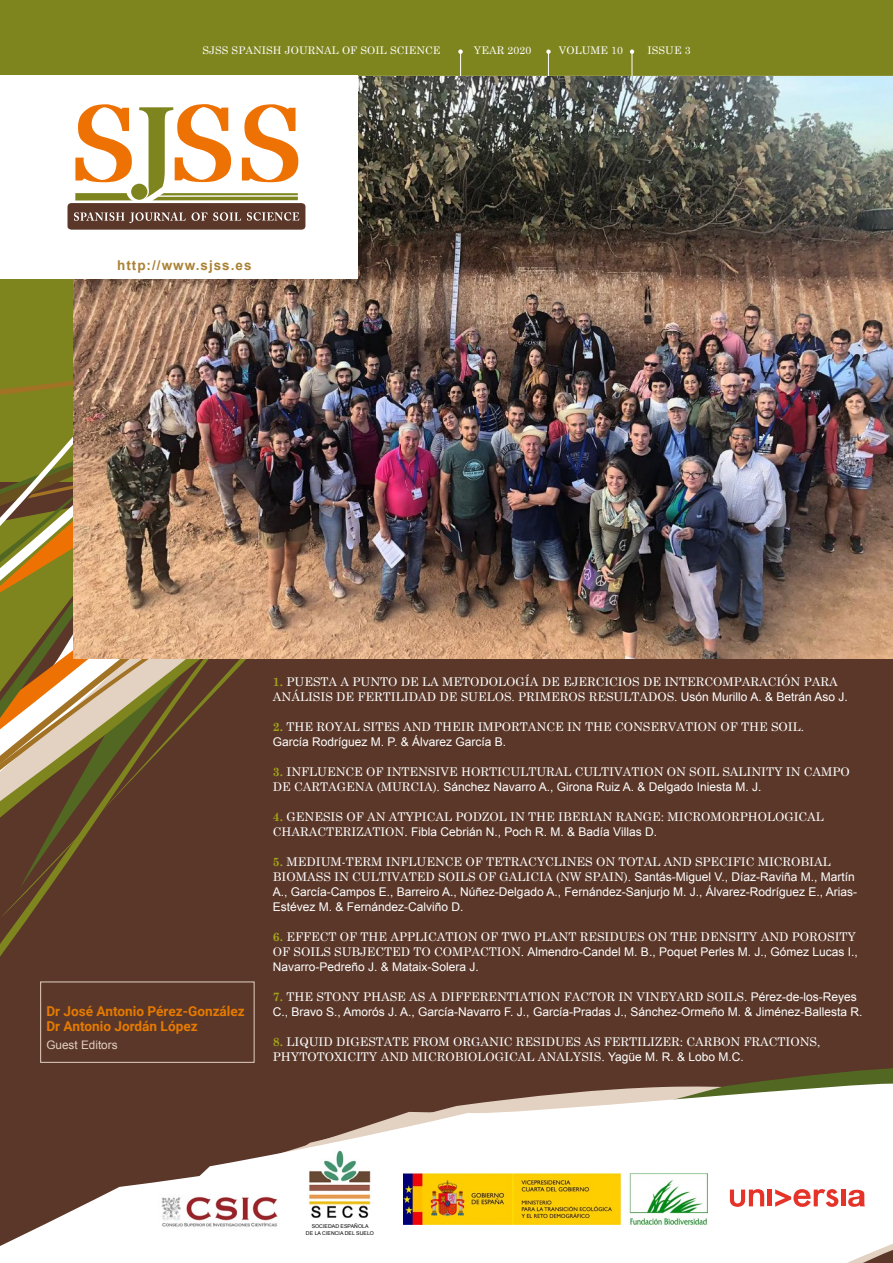
<style>
.page{position:relative;width:893px;height:1263px;background:#fff}
.page>*{position:absolute;margin:0;border:0;box-sizing:border-box;transform-origin:0 0}
.t1{font:700 13.65px/14.9px "Roboto";color:#e57a00}
.t2{font:700 13.5px "Arial";letter-spacing:.075em;color:#aa8235}
.t3{font:12px/15px "Century Schoolbook";color:#fff}
.t4{font:12px/15px "Arial";color:#fff}
.t5{font:11.7px "Arial";color:#e3d1c1}
.t6{font:10.5px "Century Schoolbook";letter-spacing:.01em;color:#fff}
.t7{font:5.25px/7.5px "Arial";color:#000;text-align:center}
.s1{font-weight:700;color:#a3a517}
.s2{font-family:"Arial"}
.s3{font-family:"Century Schoolbook"}
</style>
<div class="page">
<div style="left:0;top:482px;width:893px;height:781px;background:#5a3729"></div>
<div style="left:0;top:0;width:893px;height:75px;background:#7e851e"></div>
<svg style="left:0;top:604px;width:509px;height:75px"></svg>
<svg style="left:0;top:636px;width:227px;height:427px"></svg>
<svg style="left:588px;top:1072px;width:305px;height:191px;background:#dfdad5"></svg>
<svg style="left:0;top:1183px;width:588px;height:80px;background:#e6e1df"></svg>
<svg style="left:149px;top:1080px;width:744px;height:145px;fill:#fff"></svg>
<img style="left:159px;top:1194px;width:121px;height:37px">
<svg style="left:730px;top:1189px;width:34px;height:18px"></svg>
<hr style="left:768px;top:1189px;width:4px;height:17px;background:#e63329">
<div style="left:841px;top:1189px;width:5px;height:17px;background:#e63329"></div>
<svg style="left:848px;top:1190px;width:17px;height:17px"></svg>
<svg style="left:775px;top:1189px;width:63px;height:18px"></svg>
<img style="left:308px;top:1151px;width:64px;height:67px">
<svg style="left:458px;top:49px;width:5px;height:27px"></svg>
<svg style="left:546px;top:49px;width:5px;height:27px"></svg>
<svg style="left:630px;top:49px;width:4px;height:27px"></svg>
<img style="left:403px;top:1174px;width:305px;height:51px">
<img style="left:74px;top:76px;width:819px;height:582px">
<div style="left:1px;top:76px;width:357px;height:203px;background:#fff"></div>
<div style="left:68px;top:203px;width:237px;height:27px;background:#5a3729;border-radius:4px"></div>
<img style="left:0;top:212px;width:893px;height:392px">
<svg style="left:75px;top:104px;width:223px;height:96px"></svg>
<svg style="left:127px;top:181px;width:22px;height:21px"></svg>
<div style="left:131px;top:184px;width:16px;height:16px;background:#7e851e;border-radius:50%"></div>
<p class="t6" style="left:202px;top:43px;width:240px">SJSS SPANISH JOURNAL OF SOIL SCIENCE</p>
<p class="t6" style="left:474px;top:43px;width:59px">YEAR 2020</p>
<p class="t6" style="left:559px;top:43px;width:66px">VOLUME 10</p>
<p class="t6" style="left:647px;top:43px;width:45px">ISSUE 3</p>
<p class="t2" style="left:117px;top:257px;width:136px">http://www.sjss.es</p>
<p class="t1" style="left:46px;top:1003px;width:200px">Dr José Antonio Pérez-González<br>Dr Antonio Jordán López</p>
<p class="t5" style="left:46px;top:1037px;width:73px">Guest Editors</p>
<p class="t3" style="left:273px;top:674px;width:576px"><span class="s1">1.</span> PUESTA A PUNTO DE LA METODOLOGÍA DE EJERCICIOS DE INTERCOMPARACIÓN PARA<br>ANÁLISIS DE FERTILIDAD DE SUELOS. PRIMEROS RESULTADOS. <span class="s2">Usón Murillo A. &amp; Betrán Aso J.</span></p>
<p class="t3" style="left:273px;top:719px;width:533px"><span class="s1">2.</span> THE ROYAL SITES AND THEIR IMPORTANCE IN THE CONSERVATION OF THE SOIL.</p>
<p class="t4" style="left:273px;top:735px;width:235px">García Rodríguez M. P. &amp; Álvarez García B.</p>
<p class="t3" style="left:273px;top:764px;width:579px"><span class="s1">3.</span> INFLUENCE OF INTENSIVE HORTICULTURAL CULTIVATION ON SOIL SALINITY IN CAMPO</p>
<p class="t4" style="left:273px;top:780px;width:490px"><span class="s3">DE CARTAGENA (MURCIA).</span> Sánchez Navarro A., Girona Ruiz A. &amp; Delgado Iniesta M. J.</p>
<p class="t3" style="left:273px;top:809px;width:553px"><span class="s1">4.</span> GENESIS OF AN ATYPICAL PODZOL IN THE IBERIAN RANGE: MICROMORPHOLOGICAL</p>
<p class="t4" style="left:273px;top:825px;width:386px"><span class="s3">CHARACTERIZATION.</span> Fibla Cebrián N., Poch R. M. &amp; Badía Villas D.</p>
<p class="t3" style="left:273px;top:854px;width:583px"><span class="s1">5.</span> MEDIUM-TERM INFLUENCE OF TETRACYCLINES ON TOTAL AND SPECIFIC MICROBIAL<br>BIOMASS IN CULTIVATED SOILS OF GALICIA (NW SPAIN). <span class="s2">Santás-Miguel V., Díaz-Raviña M., Martín</span></p>
<p class="t4" style="left:273px;top:885px;width:586px">A., García-Campos E., Barreiro A., Núñez-Delgado A., Fernández-Sanjurjo M. J., Álvarez-Rodríguez E., Arias-<br>Estévez M. &amp; Fernández-Calviño D.</p>
<p class="t3" style="left:273px;top:929px;width:585px"><span class="s1">6.</span> EFFECT OF THE APPLICATION OF TWO PLANT RESIDUES ON THE DENSITY AND POROSITY</p>
<p class="t4" style="left:273px;top:945px;width:586px"><span class="s3">OF SOILS SUBJECTED TO COMPACTION.</span> Almendro-Candel M. B., Poquet Perles M. J., Gómez Lucas I.,<br>Navarro-Pedreño J. &amp; Mataix-Solera J.</p>
<p class="t3" style="left:273px;top:989px;width:585px"><span class="s1">7.</span> THE STONY PHASE AS A DIFFERENTIATION FACTOR IN VINEYARD SOILS. <span class="s2">Pérez-de-los-Reyes</span></p>
<p class="t4" style="left:273px;top:1005px;width:591px">C., Bravo S., Amorós J. A., García-Navarro F. J., García-Pradas J., Sánchez-Ormeño M. &amp; Jiménez-Ballesta R.</p>
<p class="t3" style="left:273px;top:1034px;width:549px"><span class="s1">8.</span> LIQUID DIGESTATE FROM ORGANIC RESIDUES AS FERTILIZER: CARBON FRACTIONS,<br>PHYTOTOXICITY AND MICROBIOLOGICAL ANALYSIS. <span class="s2">Yagüe M. R. &amp; Lobo M.C.</span></p>
<p class="t7" style="left:306px;top:1222px;width:70px">SOCIEDAD ESPAÑOLA<br>DE LA CIENCIA DEL SUELO</p>
</div>
